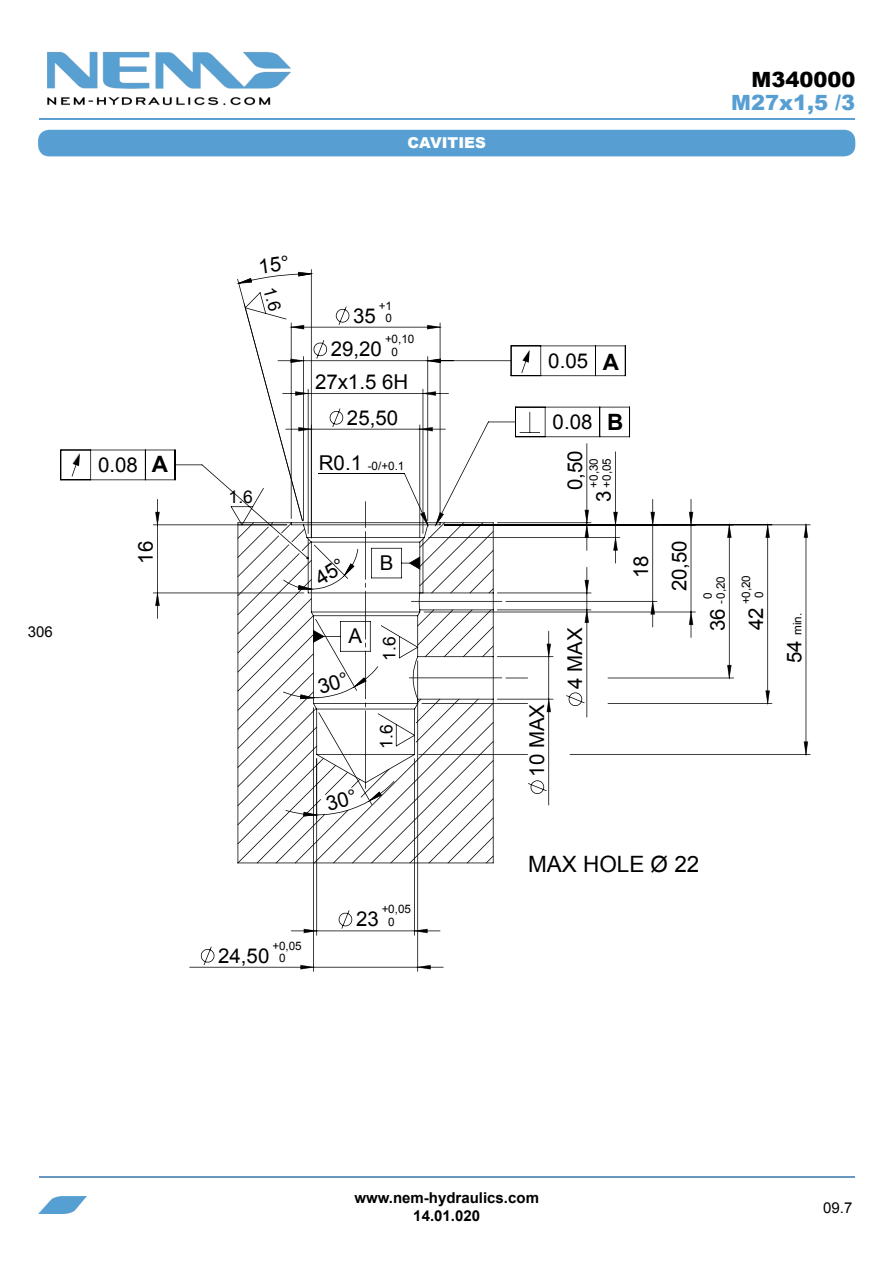
<style>
.page{position:relative;width:893px;height:1263px;background:#fff}
.page>*{position:absolute;margin:0;border:0;box-sizing:border-box;transform-origin:0 0}
.t1{font:22.5px "Arial";color:#000}
.t2{font:700 22.5px "Arial";color:#000}
.t3{font:900 21px "Arial";color:#579fd2}
.t4{font:900 21px "Arial";color:#000}
.t5{font:20.4px/35.7px "Arial";color:#000}
.t6{font:17.55px "Arial";color:#000}
.t7{font:700 15px/18px "Arial";color:#000;text-align:center}
.t8{font:900 15px "Arial";color:#fff}
.t9{font:15px "Arial";color:#000}
.t10{font:11.7px/12.9px "Arial";color:#000}
.s1{font-size:11.7px}
.s2{font-size:20.4px}
</style>
<div class="page">
<hr style="left:39px;top:119px;width:815px;height:1px;background:#5a9fd2">
<div style="left:38px;top:130px;width:817px;height:26px;background:#579fd2"></div>
<img style="left:47px;top:52px;width:244px;height:53px">
<hr style="left:39px;top:1176px;width:815px;height:2px;background:#6897c1">
<img style="left:38px;top:1197px;width:48px;height:17px">
<svg style="left:189px;top:863px;width:254px;height:109px"></svg>
<svg style="left:493px;top:755px;width:57px;height:50px"></svg>
<svg style="left:60px;top:345px;width:570px;height:249px"></svg>
<svg style="left:300px;top:965px;width:131px;height:5px"></svg>
<svg style="left:155px;top:512px;width:652px;height:243px"></svg>
<svg style="left:237px;top:522px;width:256px;height:341px"></svg>
<svg style="left:521px;top:359px;width:6px;height:14px"></svg>
<svg style="left:522px;top:350px;width:7px;height:13px"></svg>
<svg style="left:72px;top:463px;width:5px;height:14px"></svg>
<svg style="left:73px;top:454px;width:7px;height:12px"></svg>
<hr style="left:365px;top:651px;width:1px;height:48px;background:#000">
<hr style="left:365px;top:710px;width:1px;height:79px;background:#000">
<svg style="left:285px;top:408px;width:217px;height:239px"></svg>
<svg style="left:300px;top:672px;width:66px;height:35px"></svg>
<svg style="left:291px;top:758px;width:149px;height:178px"></svg>
<svg style="left:238px;top:269px;width:204px;height:127px"></svg>
<p class="t8" style="left:407px;top:138px;width:80px">CAVITIES</p>
<p class="t4" style="left:751px;top:72px;width:105px">M340000</p>
<p class="t3" style="left:731px;top:95px;width:125px">M27x1,5 /3</p>
<p class="t9" style="left:28px;top:626px;width:27px">306</p>
<p class="t5" style="left:98px;top:448px;width:41px">0.08</p>
<p class="t2" style="left:152px;top:456px;width:18px">A</p>
<p class="t6" style="left:228px;top:490px;width:26px">1.6</p>
<p class="t10" style="left:379px;top:300px;width:15px">+1</p>
<p class="t5" style="left:331px;top:333px;width:69px">29,20 <span class="s1">0</span></p>
<p class="t5" style="left:353px;top:299px;width:40px">35 <span class="s1">0</span></p>
<p class="t10" style="left:385px;top:334px;width:31px">+0,10</p>
<p class="t5" style="left:347px;top:366px;width:63px;text-indent:-32px">27x1.5 6H<br>25,50</p>
<p class="t10" style="left:319px;top:461px;width:87px"><span class="s2">R0.1</span> -0/+0.1</p>
<p class="t5" style="left:548px;top:344px;width:41px">0.05</p>
<p class="t2" style="left:603px;top:353px;width:18px">A</p>
<p class="t5" style="left:552px;top:405px;width:41px">0.08</p>
<p class="t2" style="left:607px;top:414px;width:18px">B</p>
<p class="t5" style="left:559px;top:490px;width:41px;rotate:-90deg">0,50</p>
<p class="t10" style="left:601px;top:502px;width:45px;rotate:-90deg"><span class="s2">3</span> +0,05</p>
<p class="t10" style="left:588px;top:488px;width:31px;rotate:-90deg">+0,30</p>
<p class="t5" style="left:130px;top:564px;width:24px;rotate:-90deg">16</p>
<p class="t5" style="left:663px;top:591px;width:53px;rotate:-90deg">20,50</p>
<p class="t5" style="left:380px;top:547px;width:15px">B</p>
<p class="t5" style="left:625px;top:578px;width:24px;rotate:-90deg">18</p>
<p class="t5" style="left:348px;top:620px;width:15px">A</p>
<p class="t6" style="left:382px;top:661px;width:26px;rotate:-90deg">1.6</p>
<p class="t6" style="left:379px;top:749px;width:26px;rotate:-90deg">1.6</p>
<p class="t5" style="left:521px;top:777px;width:74px;rotate:-90deg">10 MAX</p>
<p class="t5" style="left:559px;top:689px;width:63px;rotate:-90deg">4 MAX</p>
<p class="t10" style="left:702px;top:599px;width:24px;rotate:-90deg">0<br>0,20</p>
<p class="t5" style="left:701px;top:631px;width:32px;rotate:-90deg">36 <span class="s1">-</span></p>
<p class="t10" style="left:740px;top:604px;width:31px;rotate:-90deg">+0,20</p>
<p class="t5" style="left:739px;top:630px;width:40px;rotate:-90deg">42 <span class="s1">0</span></p>
<p class="t10" style="left:791px;top:663px;width:52px;rotate:-90deg"><span class="s2">54</span> min.</p>
<p class="t10" style="left:272px;top:940px;width:31px">+0,05</p>
<p class="t5" style="left:218px;top:939px;width:69px">24,50 <span class="s1">0</span></p>
<p class="t10" style="left:381px;top:904px;width:31px">+0,05</p>
<p class="t5" style="left:356px;top:903px;width:40px">23 <span class="s1">0</span></p>
<p class="t1" style="left:528px;top:855px;width:173px">MAX HOLE Ø 22</p>
<p class="t7" style="left:354px;top:1190px;width:186px">www.nem-hydraulics.com<br>14.01.020</p>
<p class="t9" style="left:823px;top:1202px;width:31px">09.7</p>
</div>
